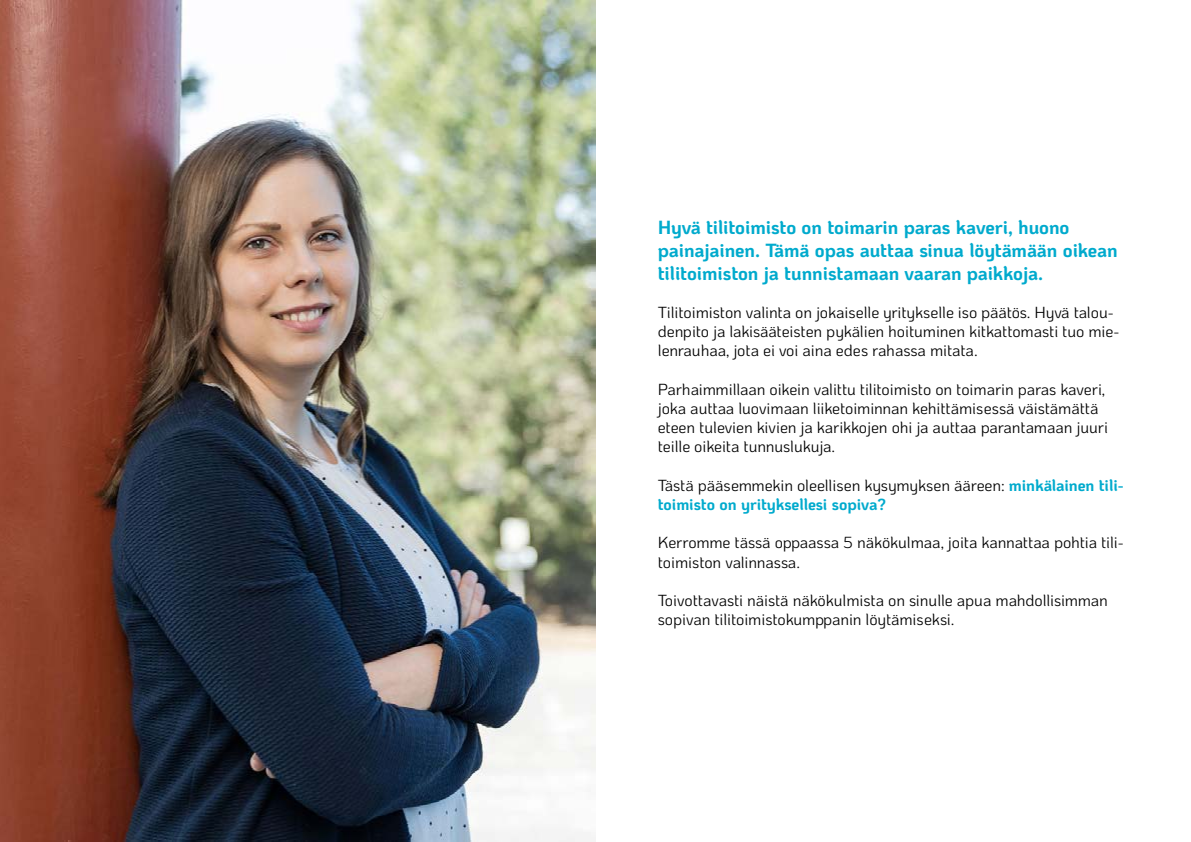
<style>
.page{position:relative;width:1191px;height:842px;background:#fff}
.page>*{position:absolute;margin:0;border:0;box-sizing:border-box;transform-origin:0 0}
.t1{font:700 19px/22.8px "Ko Ho";letter-spacing:-.005em;color:#00aacd}
.t2{font:16px/19.2px "Ko Ho";letter-spacing:-.005em;color:#000}
.t3{font:700 16px/19.2px "Ko Ho";letter-spacing:-.005em;color:#00aacd}
.s1{font-weight:400;color:#000}
</style>
<div class="page">
<img style="left:0;top:0;width:595px;height:842px">
<p class="t1" style="left:658px;top:216px;width:461px">Hyvä tilitoimisto on toimarin paras kaveri, huono painajainen. Tämä opas auttaa sinua löytämään oikean tilitoimiston ja tunnistamaan vaaran paikkoja.</p>
<p class="t2" style="left:658px;top:303px;width:463px">Tilitoimiston valinta on jokaiselle yritykselle iso päätös. Hyvä talou&shy;denpito ja lakisääteisten pykälien hoituminen kitkattomasti tuo mie&shy;lenrauhaa, jota ei voi aina edes rahassa mitata.</p>
<p class="t2" style="left:658px;top:380px;width:452px">Parhaimmillaan oikein valittu tilitoimisto on toimarin paras kaveri, joka auttaa luovimaan liiketoiminnan kehittämisessä väistämättä eteen tulevien kivien ja karikkojen ohi ja auttaa parantamaan juuri teille oikeita tunnuslukuja.</p>
<p class="t3" style="left:658px;top:475px;width:467px"><span class="s1">Tästä pääsemmekin oleellisen kysymyksen ääreen:</span> minkälainen tili&shy;toimisto on yrityksellesi sopiva?</p>
<p class="t2" style="left:658px;top:533px;width:467px">Kerromme tässä oppaassa 5 näkökulmaa, joita kannattaa pohtia tili&shy;toimiston valinnassa.</p>
<p class="t2" style="left:658px;top:591px;width:451px">Toivottavasti näistä näkökulmista on sinulle apua mahdollisimman sopivan tilitoimistokumppanin löytämiseksi.</p>
</div>
